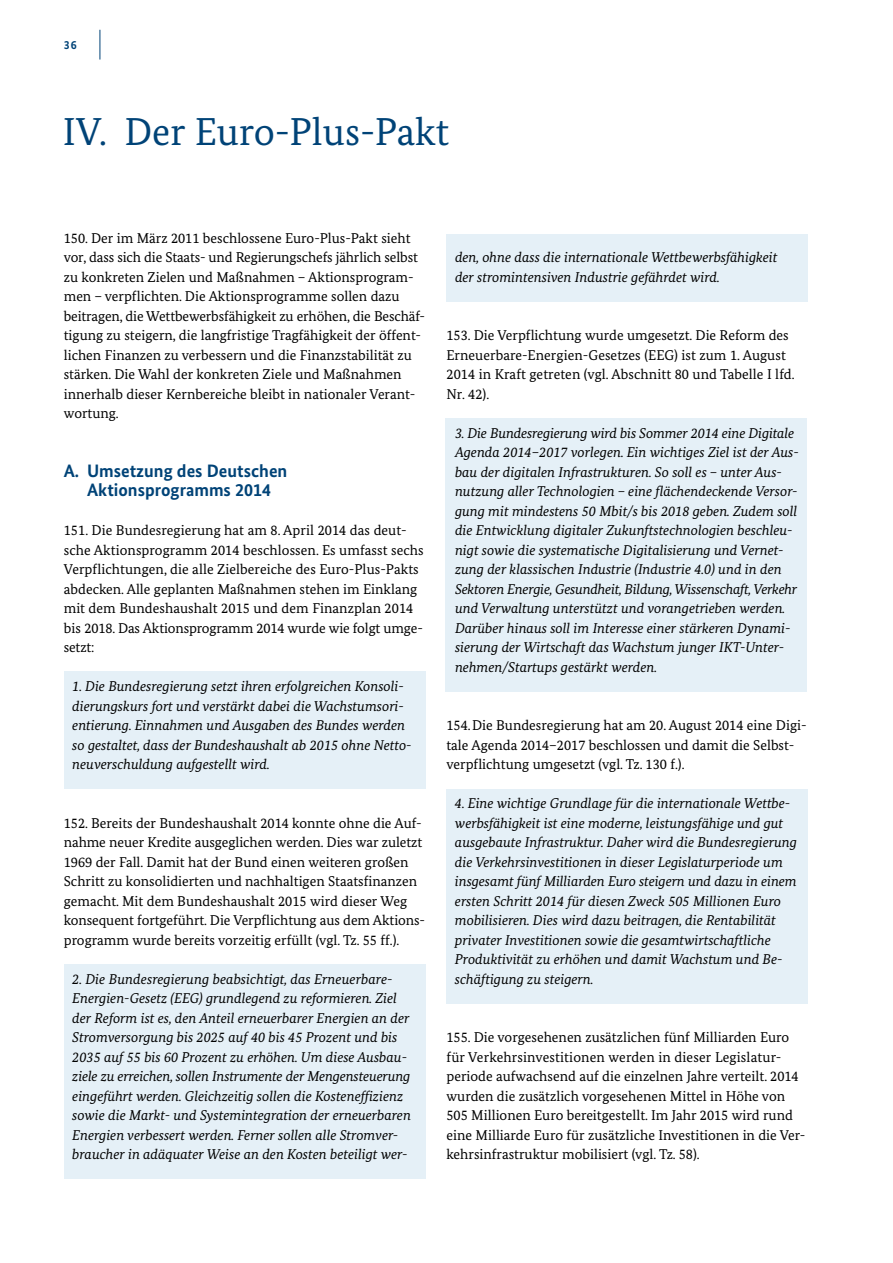
<style>
.page{position:relative;width:893px;height:1263px;background:#fff}
.page>*{position:absolute;margin:0;border:0;box-sizing:border-box;transform-origin:0 0}
.t1{font:39px "Bundes Serif";color:#004377}
.t2{font:700 18px/19.5px "Bundes Sans";color:#004377;text-align:center}
.t3{font:italic 14.25px/19.5px "Bundes Serif";color:#000}
.t4{font:14.25px/19.5px "Bundes Serif";color:#000}
.t5{font:700 12px "Bundes Sans";color:#004377}
</style>
<div class="page">
<hr style="left:100px;top:30px;width:1px;height:30px;background:#004377">
<div style="left:446px;top:234px;width:362px;height:67px;background:#e5f0f7"></div>
<div style="left:64px;top:672px;width:361px;height:117px;background:#e5f0f7"></div>
<div style="left:446px;top:418px;width:361px;height:273px;background:#e5f0f7"></div>
<div style="left:446px;top:789px;width:362px;height:214px;background:#e5f0f7"></div>
<div style="left:64px;top:964px;width:361px;height:215px;background:#e5f0f7"></div>
<p class="t5" style="left:64px;top:37px;width:15px">36</p>
<h1 class="t1" style="left:63px;top:108px;width:388px">IV. Der Euro-Plus-Pakt</h1>
<p class="t4" style="left:64px;top:228px;width:361px">150. Der im März 2011 beschlossene Euro-Plus-Pakt sieht vor, dass sich die Staats- und Regierungschefs jährlich selbst zu konkreten Zielen und Maßnahmen – Aktionsprogram&shy;men – verpflichten. Die Aktionsprogramme sollen dazu beitragen, die Wettbewerbsfähigkeit zu erhöhen, die Beschäf&shy;tigung zu steigern, die langfristige Tragfähigkeit der öffent&shy;lichen Finanzen zu verbessern und die Finanzstabilität zu stärken. Die Wahl der konkreten Ziele und Maßnahmen innerhalb dieser Kernbereiche bleibt in nationaler Verant&shy;wortung.</p>
<p class="t2" style="left:64px;top:461px;width:225px">A. Umsetzung des Deutschen<br>Aktionsprogramms 2014</p>
<p class="t4" style="left:64px;top:521px;width:361px">151. Die Bundesregierung hat am 8. April 2014 das deut&shy;sche Aktionsprogramm 2014 beschlossen. Es umfasst sechs Verpflichtungen, die alle Zielbereiche des Euro-Plus-Pakts abdecken. Alle geplanten Maßnahmen stehen im Einklang mit dem Bundeshaushalt 2015 und dem Finanzplan 2014 bis 2018. Das Aktionsprogramm 2014 wurde wie folgt umge&shy;setzt:</p>
<p class="t3" style="left:72px;top:676px;width:341px">1. Die Bundesregierung setzt ihren erfolgreichen Konsoli&shy;dierungskurs fort und verstärkt dabei die Wachstumsori&shy;entierung. Einnahmen und Ausgaben des Bundes werden so gestaltet, dass der Bundeshaushalt ab 2015 ohne Netto&shy;neuverschuldung aufgestellt wird.</p>
<p class="t4" style="left:64px;top:813px;width:361px">152. Bereits der Bundeshaushalt 2014 konnte ohne die Auf&shy;nahme neuer Kredite ausgeglichen werden. Dies war zuletzt 1969 der Fall. Damit hat der Bund einen weiteren großen Schritt zu konsolidierten und nachhaltigen Staatsfinanzen gemacht. Mit dem Bundeshaushalt 2015 wird dieser Weg konsequent fortgeführt. Die Verpflichtung aus dem Aktions&shy;programm wurde bereits vorzeitig erfüllt (vgl. Tz. 55 ff.).</p>
<p class="t3" style="left:72px;top:969px;width:340px">2. Die Bundesregierung beabsichtigt, das Erneuerbare-Energien-Gesetz (EEG) grundlegend zu reformieren. Ziel der Reform ist es, den Anteil erneuerbarer Energien an der Stromversorgung bis 2025 auf 40 bis 45 Prozent und bis 2035 auf 55 bis 60 Prozent zu erhöhen. Um diese Ausbau&shy;ziele zu erreichen, sollen Instrumente der Mengensteuerung eingeführt werden. Gleichzeitig sollen die Kosteneffizienz sowie die Markt- und Systemintegration der erneuerbaren Energien verbessert werden. Ferner sollen alle Stromver&shy;braucher in adäquater Weise an den Kosten beteiligt wer-</p>
<p class="t3" style="left:455px;top:248px;width:324px">den, ohne dass die internationale Wettbewerbsfähigkeit der stromintensiven Industrie gefährdet wird.</p>
<p class="t4" style="left:446px;top:326px;width:350px">153. Die Verpflichtung wurde umgesetzt. Die Reform des Erneuerbare-Energien-Gesetzes (EEG) ist zum 1. August 2014 in Kraft getreten (vgl. Abschnitt 80 und Tabelle I lfd.<br>Nr. 42).</p>
<p class="t3" style="left:455px;top:423px;width:345px">3. Die Bundesregierung wird bis Sommer 2014 eine Digitale Agenda 2014–2017 vorlegen. Ein wichtiges Ziel ist der Aus&shy;bau der digitalen Infrastrukturen. So soll es – unter Aus&shy;nutzung aller Technologien – eine flächendeckende Versor&shy;gung mit mindestens 50 Mbit/s bis 2018 geben. Zudem soll die Entwicklung digitaler Zukunftstechnologien beschleu&shy;nigt sowie die systematische Digitalisierung und Vernet&shy;zung der klassischen Industrie (Industrie 4.0) und in den Sektoren Energie, Gesundheit, Bildung, Wissenschaft, Verkehr und Verwaltung unterstützt und vorangetrieben werden.<br>Darüber hinaus soll im Interesse einer stärkeren Dynami&shy;sierung der Wirtschaft das Wachstum junger IKT-Unter&shy;nehmen/Startups gestärkt werden.</p>
<p class="t4" style="left:446px;top:715px;width:362px">154.Die Bundesregierung hat am 20. August 2014 eine Digi&shy;tale Agenda 2014–2017 beschlossen und damit die Selbst&shy;verpflichtung umgesetzt (vgl. Tz. 130 f.).</p>
<p class="t3" style="left:455px;top:793px;width:343px">4. Eine wichtige Grundlage für die internationale Wettbe&shy;werbsfähigkeit ist eine moderne, leistungsfähige und gut ausgebaute Infrastruktur. Daher wird die Bundesregierung die Verkehrsinvestitionen in dieser Legislaturperiode um insgesamt fünf Milliarden Euro steigern und dazu in einem ersten Schritt 2014 für diesen Zweck 505 Millionen Euro mobilisieren. Dies wird dazu beitragen, die Rentabilität privater Investitionen sowie die gesamtwirtschaftliche Produktivität zu erhöhen und damit Wachstum und Be&shy;schäftigung zu steigern.</p>
<p class="t4" style="left:446px;top:1027px;width:360px">155. Die vorgesehenen zusätzlichen fünf Milliarden Euro für Verkehrsinvestitionen werden in dieser Legislatur&shy;periode aufwachsend auf die einzelnen Jahre verteilt. 2014 wurden die zusätzlich vorgesehenen Mittel in Höhe von 505 Millionen Euro bereitgestellt. Im Jahr 2015 wird rund eine Milliarde Euro für zusätzliche Investitionen in die Ver&shy;kehrsinfrastruktur mobilisiert (vgl. Tz. 58).</p>
</div>
